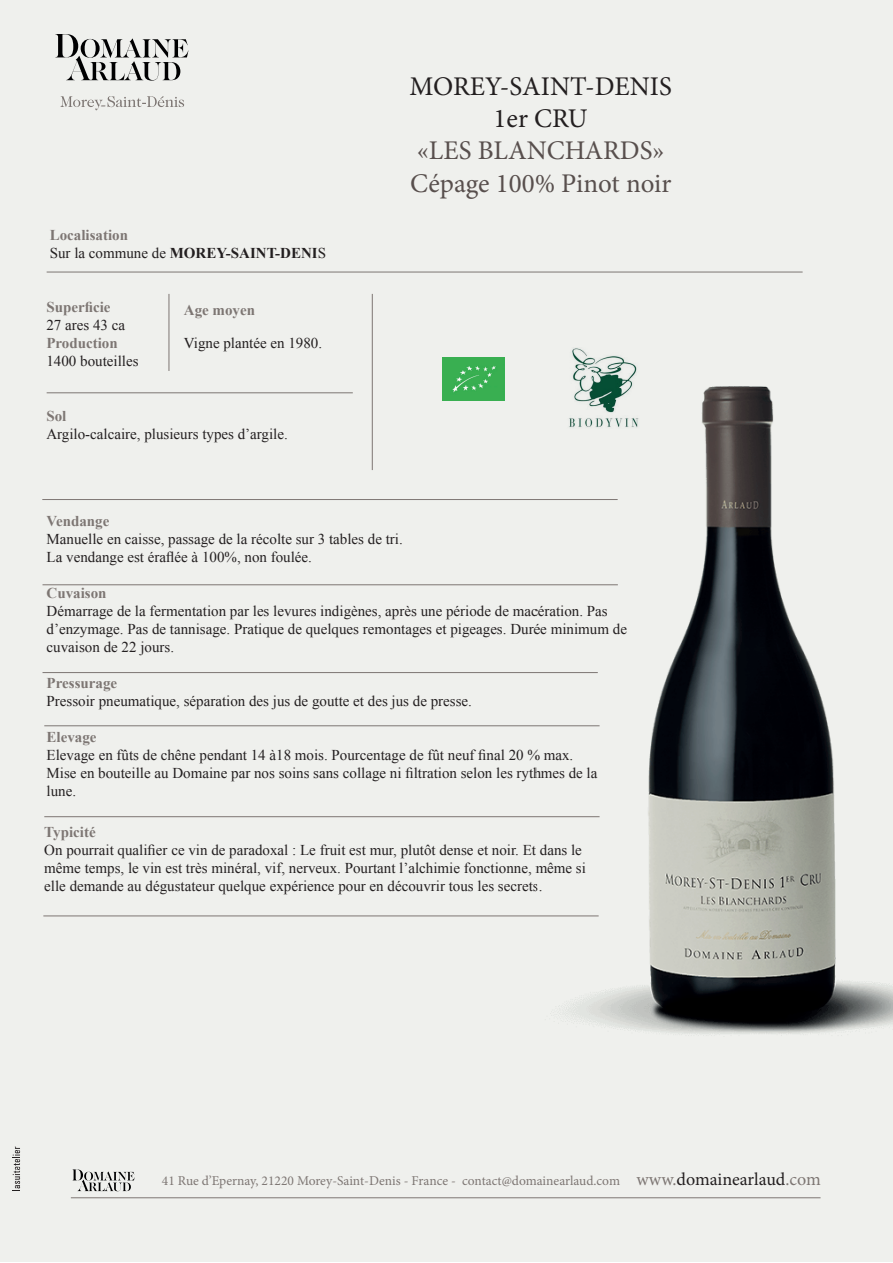
<style>
.page{position:relative;width:893px;height:1263px;background:#fff}
.page>*{position:absolute;margin:0;border:0;box-sizing:border-box;transform-origin:0 0}
.t1{font:27px/32.4px "Minion Pro";color:#584f4d}
.t2{font:27px/32.4px "Minion Pro";color:#231f20;text-align:center}
.t3{font:18px "Minion Pro";color:#7d7673}
.t4{font:15px/18px "Times New Roman";color:#231f20}
.t5{font:700 15px "Times New Roman";color:#7d7673}
.t6{font:700 15px/18px "Times New Roman";color:#231f20}
.t7{font:13.5px "Minion Pro";color:#7d7673}
.s1{color:#7d7673}
.s2{font-weight:400}
.s3{font-size:18px}
.s4{font-size:18px;color:#231f20}
</style>
<div class="page">
<div style="left:0;top:0;width:893px;height:1262px;background:#eff0ed"></div>
<hr style="left:71px;top:1197px;width:749px;height:1px;background:#7d7673">
<hr style="left:47px;top:272px;width:756px;height:1px;background:#7d7673">
<hr style="left:169px;top:294px;width:1px;height:77px;background:#7d7673">
<hr style="left:372px;top:294px;width:1px;height:176px;background:#7d7673">
<hr style="left:43px;top:584px;width:575px;height:1px;background:#7d7673">
<hr style="left:43px;top:672px;width:555px;height:1px;background:#7d7673">
<hr style="left:44px;top:725px;width:556px;height:1px;background:#7d7673">
<hr style="left:44px;top:816px;width:556px;height:1px;background:#7d7673">
<hr style="left:43px;top:916px;width:556px;height:1px;background:#7d7673">
<hr style="left:47px;top:393px;width:306px;height:1px;background:#7d7673">
<img style="left:536px;top:386px;width:357px;height:650px">
<hr style="left:42px;top:499px;width:576px;height:1px;background:#7d7673">
<svg style="left:55px;top:34px;width:133px;height:47px"></svg>
<svg style="left:60px;top:96px;width:124px;height:14px"></svg>
<img style="left:558px;top:348px;width:85px;height:81px">
<svg style="left:72px;top:1169px;width:63px;height:22px"></svg>
<svg style="left:13px;top:1146px;width:7px;height:45px"></svg>
<img style="left:442px;top:357px;width:63px;height:44px">
<p class="t3" style="left:100px;top:92px;width:8px">-</p>
<p class="t6" style="left:50px;top:225px;width:278px"><span class="s1">Localisation<br></span><span class="s2">Sur la commune de</span> MOREY-SAINT-DENI<span class="s2">S</span></p>
<p class="t5" style="left:46px;top:297px;width:66px">Superficie</p>
<p class="t4" style="left:46px;top:316px;width:80px">27 ares 43 ca</p>
<p class="t5" style="left:46px;top:333px;width:73px">Production</p>
<p class="t4" style="left:46px;top:352px;width:94px">1400 bouteilles</p>
<p class="t5" style="left:184px;top:300px;width:73px">Age moyen</p>
<p class="t4" style="left:184px;top:334px;width:140px">Vigne plantée en 1980.</p>
<p class="t5" style="left:46px;top:406px;width:22px">Sol</p>
<p class="t4" style="left:46px;top:425px;width:243px">Argilo-calcaire, plusieurs types d’argile.</p>
<h1 class="t2" style="left:409px;top:70px;width:264px">MOREY-SAINT-DENIS<br>1er CRU</h1>
<h1 class="t1" style="left:410px;top:135px;width:263px">«LES BLANCHARDS»<br>Cépage 100% Pinot noir</h1>
<p class="t5" style="left:47px;top:511px;width:64px">Vendange</p>
<p class="t4" style="left:47px;top:530px;width:358px">Manuelle en caisse, passage de la récolte sur 3 tables de tri.<br>La vendange est éraflée à 100%, non foulée.</p>
<p class="t5" style="left:47px;top:583px;width:62px">Cuvaison</p>
<p class="t4" style="left:47px;top:602px;width:582px">Démarrage de la fermentation par les levures indigènes, après une période de macération. Pas d’enzymage. Pas de tannisage. Pratique de quelques remontages et pigeages. Durée minimum de cuvaison de 22 jours.</p>
<p class="t5" style="left:47px;top:673px;width:72px">Pressurage</p>
<p class="t4" style="left:47px;top:692px;width:427px">Pressoir pneumatique, séparation des jus de goutte et des jus de presse.</p>
<p class="t5" style="left:47px;top:727px;width:51px">Elevage</p>
<p class="t4" style="left:47px;top:746px;width:552px">Elevage en fûts de chêne pendant 14 à18 mois. Pourcentage de fût neuf final 20 % max.<br>Mise en bouteille au Domaine par nos soins sans collage ni filtration selon les rythmes de la lune.</p>
<p class="t5" style="left:44px;top:821px;width:53px">Typicité</p>
<p class="t4" style="left:44px;top:840px;width:543px">On pourrait qualifier ce vin de paradoxal : Le fruit est mur, plutôt dense et noir. Et dans le même temps, le vin est très minéral, vif, nerveux. Pourtant l’alchimie fonctionne, même si elle demande au dégustateur quelque expérience pour en découvrir tous les secrets.</p>
<p class="t7" style="left:162px;top:1172px;width:660px">41 Rue d’Epernay, 21220 Morey-Saint-Denis - France - contact@domainearlaud.com <span class="s3">www.</span><span class="s4">domainearlaud</span><span class="s3">.com</span></p>
</div>
